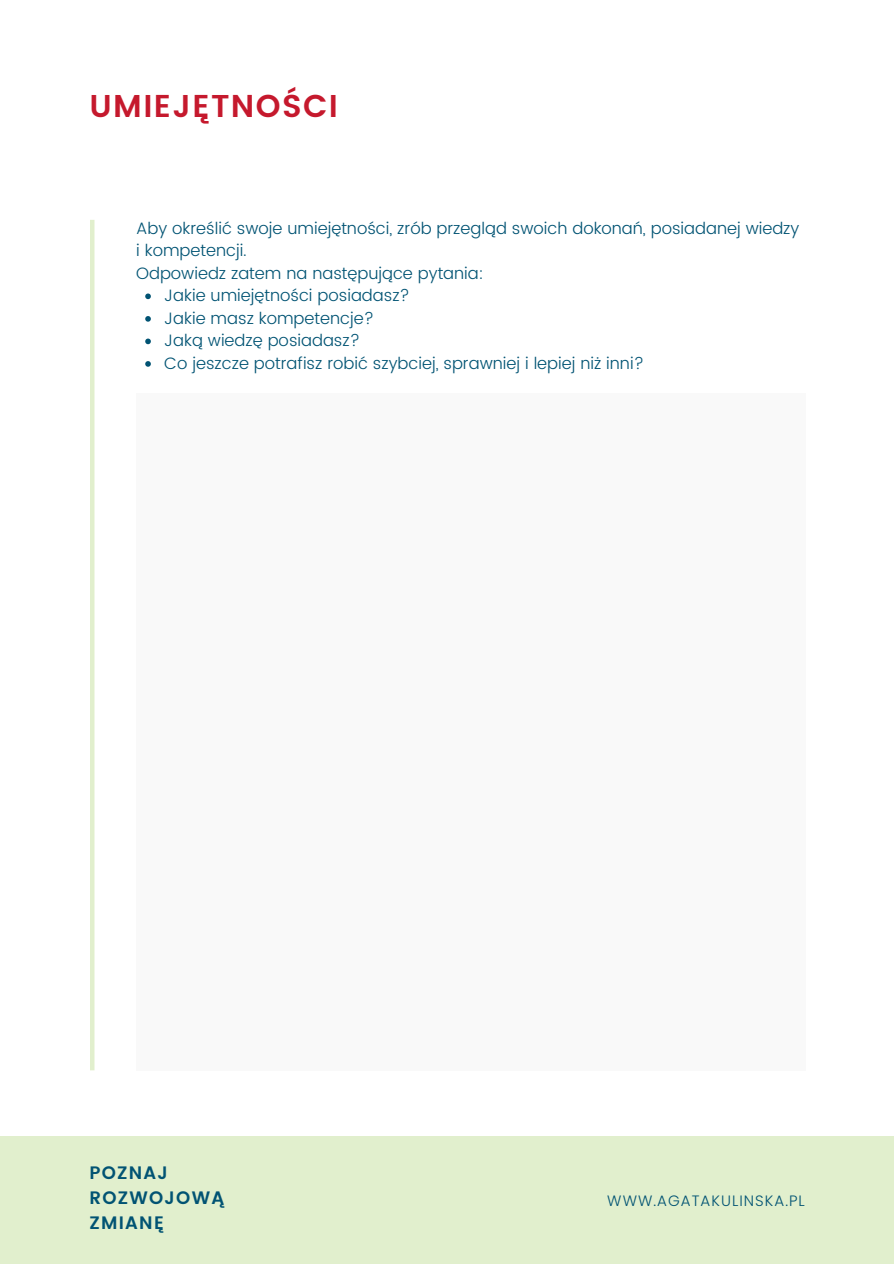
<style>
.page{position:relative;width:894px;height:1264px;background:#fff}
.page>*{position:absolute;margin:0;border:0;box-sizing:border-box;transform-origin:0 0}
.t1{font:600 31.5px "Poppins";letter-spacing:.045em;color:#c5192d}
.t2{font:600 18px "Poppins";letter-spacing:.07em;color:#015373}
.t3{font:300 16.5px/22.5px "Poppins";color:#015373}
.t4{font:300 15px "Poppins";letter-spacing:.07em;color:#015373}
</style>
<div class="page">
<div style="left:0;top:1136px;width:893px;height:127px;background:#e1efcd"></div>
<hr style="left:90px;top:220px;width:4px;height:850px;background:#e1efcd">
<div style="left:136px;top:393px;width:669px;height:677px;background:#f9f9f9"></div>
<svg style="left:145px;top:293px;width:6px;height:6px"></svg>
<svg style="left:145px;top:316px;width:6px;height:6px"></svg>
<svg style="left:145px;top:338px;width:6px;height:6px"></svg>
<svg style="left:145px;top:361px;width:6px;height:6px"></svg>
<p class="t1" style="left:89px;top:87px;width:250px">UMIEJĘTNOŚCI</p>
<p class="t3" style="left:136px;top:217px;width:664px">Aby określić swoje umiejętności, zrób przegląd swoich dokonań, posiadanej wiedzy i kompetencji.</p>
<p class="t3" style="left:136px;top:262px;width:349px">Odpowiedz zatem na następujące pytania:</p>
<p class="t3" style="left:164px;top:284px;width:247px">Jakie umiejętności posiadasz?</p>
<p class="t3" style="left:164px;top:307px;width:211px">Jakie masz kompetencje?</p>
<p class="t3" style="left:164px;top:329px;width:197px">Jaką wiedzę posiadasz?</p>
<p class="t3" style="left:164px;top:352px;width:481px">Co jeszcze potrafisz robić szybciej, sprawniej i lepiej niż inni?</p>
<p class="t2" style="left:89px;top:1162px;width:80px">POZNAJ</p>
<p class="t2" style="left:89px;top:1187px;width:136px">ROZWOJOWĄ</p>
<p class="t2" style="left:89px;top:1212px;width:76px">ZMIANĘ</p>
<p class="t4" style="left:607px;top:1190px;width:199px">WWW.AGATAKULINSKA.PL</p>
</div>
